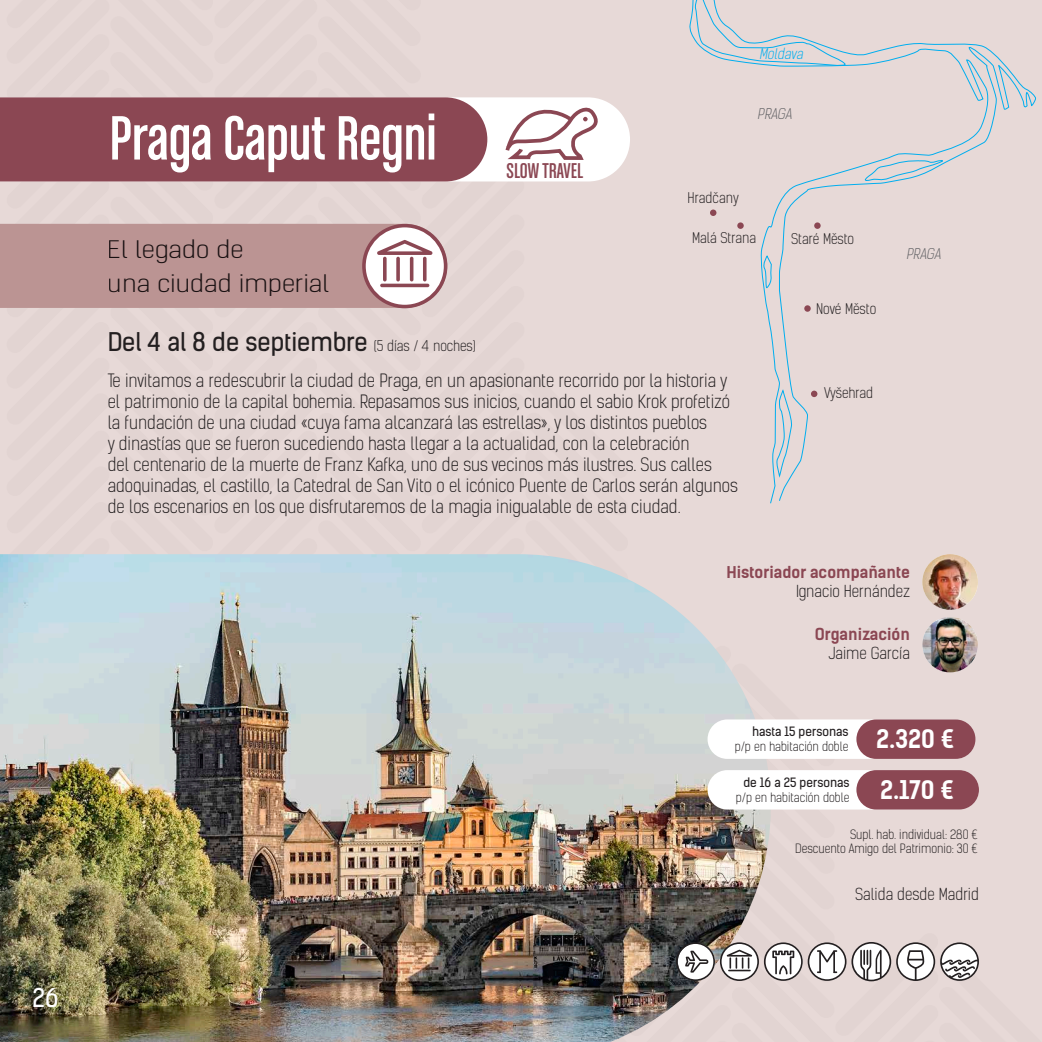
<style>
.page{position:relative;width:1042px;height:1042px;background:#fff}
.page>*{position:absolute;margin:0;border:0;box-sizing:border-box;transform-origin:0 0}
.t1{font:66.5px "Chalet Comprime Cologne Sixty";color:#fff}
.t2{font:24.5px "Kelson Sans";color:#231f20}
.t3{font:700 24.5px/50.6px "Kelson Sans";color:#fff}
.t4{font:24.5px "Kelson Sans";color:#fff}
.t5{font:300 22.93px/33.2px "Kelson Sans";color:#231f20;scale:1.22 1}
.t6{font:22.75px "Chalet Comprime Cologne Sixty";color:#8b4753}
.t7{font:300 17.5px/21px "Kelson Sans";color:#231f20}
.t8{font:300 15.75px "Kelson Sans";color:#231f20}
.t9{font:700 15.75px "Kelson Sans";color:#8b4753}
.t10{font:300 14px "Kelson Sans";color:#231f20}
.t11{font:italic 300 14px "Kelson Sans";color:#636366}
.t12{font:italic 300 14px "Kelson Sans";color:#00aeef}
.t13{font:300 12.25px/14.7px "Kelson Sans";color:#231f20;text-align:right}
.t14{font:12.25px "Kelson Sans";color:#231f20}
.s1{font-weight:300;font-size:14px}
</style>
<div class="page">
<img style="left:0;top:0;width:1042px;height:1042px">
<h2 class="t4" style="left:33px;top:982px;width:27px">26</h2>
<h1 class="t1" style="left:109px;top:101px;width:329px">Praga Caput Regni</h1>
<h3 class="t5" style="left:108px;top:233px;width:183px">El legado de<br>una ciudad imperial</h3>
<h3 class="t6" style="left:506px;top:158px;width:78px">SLOW TRAVEL</h3>
<p class="t12" style="left:759px;top:45px;width:48px">Moldava</p>
<p class="t11" style="left:757px;top:105px;width:39px">PRAGA</p>
<p class="t10" style="left:687px;top:190px;width:53px">Hradčany</p>
<p class="t10" style="left:692px;top:229px;width:66px">Malá Strana</p>
<p class="t10" style="left:791px;top:230px;width:64px">Staré Město</p>
<p class="t10" style="left:816px;top:300px;width:62px">Nové Město</p>
<h2 class="t2" style="left:108px;top:327px;width:370px">Del 4 al 8 de septiembre <span class="s1">(5 días / 4 noches)</span></h2>
<p class="t7" style="left:108px;top:371px;width:632px">Te invitamos a redescubrir la ciudad de Praga, en un apasionante recorrido por la historia y el patrimonio de la capital bohemia. Repasamos sus inicios, cuando el sabio Krok profetizó la fundación de una ciudad «cuya fama alcanzará las estrellas», y los distintos pueblos<br>y dinastías que se fueron sucediendo hasta llegar a la actualidad, con la celebración<br>del centenario de la muerte de Franz Kafka, uno de sus vecinos más ilustres. Sus calles adoquinadas, el castillo, la Catedral de San Vito o el icónico Puente de Carlos serán algunos de los escenarios en los que disfrutaremos de la magia inigualable de esta ciudad.</p>
<p class="t10" style="left:824px;top:384px;width:51px">Vyšehrad</p>
<p class="t11" style="left:906px;top:245px;width:39px">PRAGA</p>
<p class="t9" style="left:726px;top:562px;width:185px">Historiador acompañante</p>
<p class="t8" style="left:796px;top:581px;width:115px">Ignacio Hernández</p>
<p class="t9" style="left:815px;top:625px;width:96px">Organización</p>
<p class="t8" style="left:828px;top:644px;width:83px">Jaime García</p>
<p class="t14" style="left:752px;top:724px;width:98px">hasta 15 personas</p>
<p class="t13" style="left:735px;top:739px;width:115px">p/p en habitación doble</p>
<p class="t14" style="left:743px;top:775px;width:108px">de 16 a 25 personas</p>
<p class="t13" style="left:736px;top:790px;width:115px">p/p en habitación doble</p>
<h2 class="t3" style="left:876px;top:714px;width:80px">2.320 €<br>2.170 €</h2>
<p class="t13" style="left:795px;top:827px;width:184px">Supl. hab. individual: 280 €<br>Descuento Amigo del Patrimonio: 30 €</p>
<p class="t8" style="left:855px;top:885px;width:125px">Salida desde Madrid</p>
</div>
